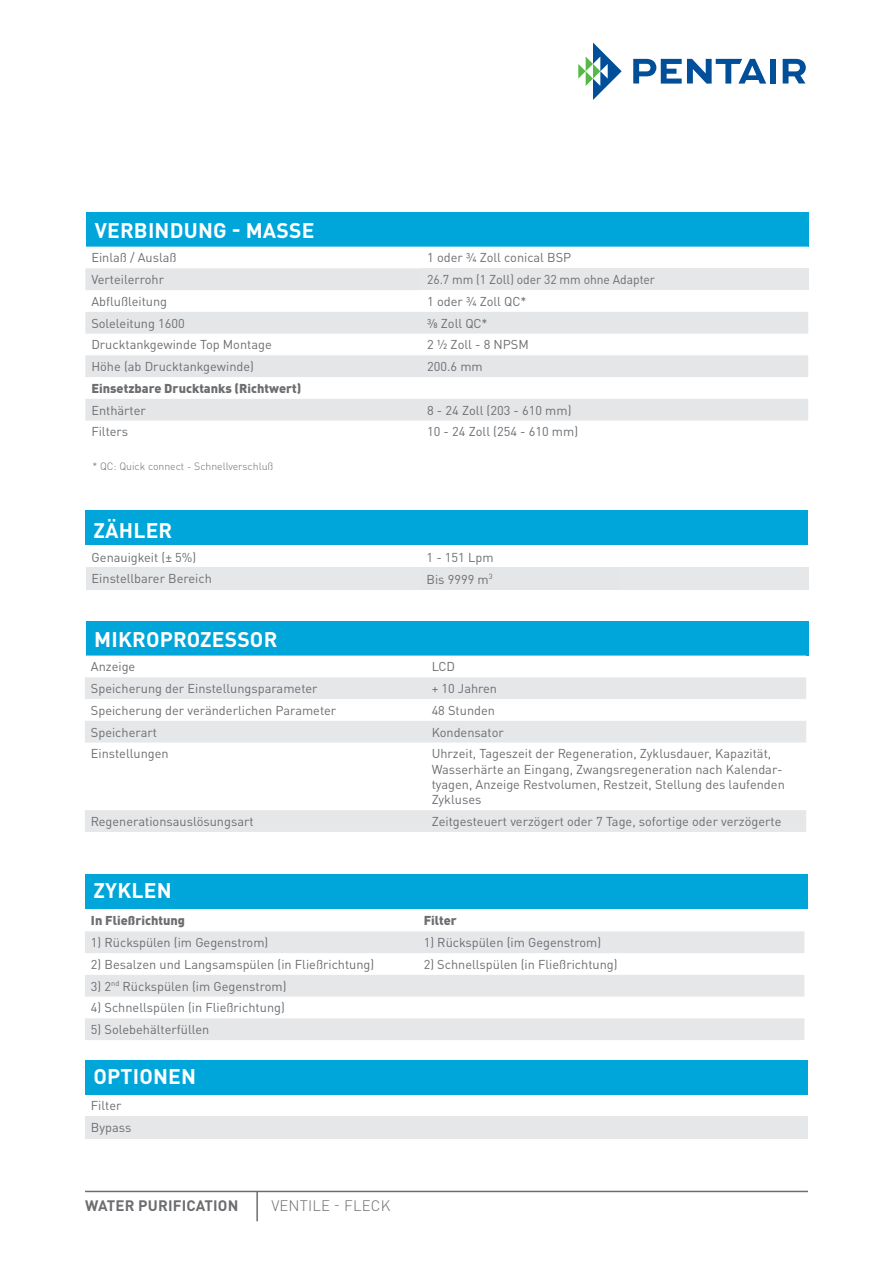
<style>
.page{position:relative;width:893px;height:1263px;background:#fff}
.page>*{position:absolute;margin:0;border:0;box-sizing:border-box;transform-origin:0 0}
.t1{font:700 21px "DIN Pro";letter-spacing:.01em;color:#fff}
.t2{font:700 15px "DIN Pro";letter-spacing:.01em;color:#6c6d70}
.t3{font:300 15px "DIN Pro";letter-spacing:.01em;color:#6c6d70}
.t4{font:12.75px/15.3px "DIN Pro";color:#6c6d70}
.t5{font:900 12.75px "DIN Pro";color:#6c6d70}
.t6{font:12.75px "DIN Pro";color:#6c6d70;scale:.95 1}
.t7{font:300 10.5px "DIN Pro";color:#6c6d70}
</style>
<div class="page">
<svg style="left:578px;top:43px;width:44px;height:57px"></svg>
<svg style="left:633px;top:59px;width:133px;height:25px"></svg>
<div style="left:770px;top:59px;width:6px;height:25px;background:#014e99"></div>
<svg style="left:783px;top:59px;width:23px;height:25px"></svg>
<hr style="left:85px;top:1191px;width:723px;height:1px;background:#6c6d70">
<hr style="left:256px;top:1191px;width:2px;height:30px;background:#6c6d70">
<div style="left:86px;top:213px;width:723px;height:34px;background:#00a5da"></div>
<svg style="left:85px;top:268px;width:723px;height:153px;fill:#e5e6e8"></svg>
<div style="left:421px;top:268px;width:387px;height:22px;background:#e6e7e9"></div>
<div style="left:85px;top:511px;width:723px;height:34px;background:#00a5da"></div>
<div style="left:86px;top:568px;width:334px;height:22px;background:#e6e7e9"></div>
<div style="left:420px;top:568px;width:200px;height:22px;background:#e5e6e8"></div>
<div style="left:620px;top:568px;width:188px;height:22px;background:#e6e7e9"></div>
<div style="left:85px;top:874px;width:723px;height:34px;background:#00a5da"></div>
<svg style="left:85px;top:931px;width:719px;height:109px;fill:#e6e7e9"></svg>
<div style="left:85px;top:1060px;width:723px;height:34px;background:#00a5da"></div>
<div style="left:85px;top:1116px;width:336px;height:23px;background:#e6e7e9"></div>
<div style="left:421px;top:1116px;width:387px;height:23px;background:#e6e7e9"></div>
<div style="left:86px;top:621px;width:722px;height:35px;background:#00a5da"></div>
<svg style="left:85px;top:677px;width:721px;height:155px"></svg>
<h1 class="t1" style="left:95px;top:213px;width:221px">VERBINDUNG - MASSE</h1>
<p class="t4" style="left:91px;top:249px;width:87px">Einlaß / Auslaß</p>
<p class="t4" style="left:427px;top:249px;width:145px">1 oder ¾ Zoll conical BSP</p>
<p class="t4" style="left:91px;top:271px;width:74px">Verteilerrohr</p>
<p class="t6" style="left:427px;top:269px;width:241px">26.7 mm (1 Zoll) oder 32 mm ohne Adapter</p>
<p class="t4" style="left:91px;top:292px;width:77px">Abflußleitung</p>
<p class="t4" style="left:427px;top:292px;width:101px">1 oder ¾ Zoll QC*</p>
<p class="t4" style="left:91px;top:314px;width:95px">Soleleitung 1600</p>
<p class="t4" style="left:427px;top:314px;width:62px">⅜ Zoll QC*</p>
<p class="t4" style="left:91px;top:336px;width:182px">Drucktankgewinde Top Montage</p>
<p class="t4" style="left:427px;top:336px;width:103px">2 ½ Zoll - 8 NPSM</p>
<p class="t4" style="left:91px;top:358px;width:164px">Höhe (ab Drucktankgewinde)</p>
<p class="t4" style="left:427px;top:358px;width:57px">200.6 mm</p>
<p class="t5" style="left:91px;top:377px;width:212px">Einsetzbare Drucktanks (Richtwert)</p>
<p class="t4" style="left:91px;top:401px;width:56px">Enthärter</p>
<p class="t4" style="left:427px;top:401px;width:146px">8 - 24 Zoll (203 - 610 mm)</p>
<p class="t4" style="left:91px;top:423px;width:38px">Filters</p>
<p class="t4" style="left:427px;top:423px;width:152px">10 - 24 Zoll (254 - 610 mm)</p>
<p class="t7" style="left:93px;top:458px;width:182px">* QC: Quick connect - Schnellverschluß</p>
<h1 class="t1" style="left:93px;top:513px;width:80px">ZÄHLER</h1>
<p class="t4" style="left:92px;top:548px;width:106px">Genauigkeit (± 5%)</p>
<p class="t4" style="left:426px;top:548px;width:69px">1 - 151 Lpm</p>
<p class="t4" style="left:92px;top:570px;width:122px">Einstellbarer Bereich</p>
<p class="t4" style="left:426px;top:570px;width:68px">Bis 9999 m<sup>3</sup></p>
<h1 class="t1" style="left:94px;top:621px;width:185px">MIKROPROZESSOR</h1>
<p class="t4" style="left:91px;top:658px;width:46px">Anzeige</p>
<p class="t4" style="left:432px;top:658px;width:25px">LCD</p>
<p class="t4" style="left:91px;top:679px;width:228px">Speicherung der Einstellungsparameter</p>
<p class="t4" style="left:432px;top:679px;width:67px">+ 10 Jahren</p>
<p class="t4" style="left:91px;top:701px;width:247px">Speicherung der veränderlichen Parameter</p>
<p class="t4" style="left:432px;top:701px;width:65px">48 Stunden</p>
<p class="t4" style="left:91px;top:723px;width:68px">Speicherart</p>
<p class="t4" style="left:432px;top:723px;width:74px">Kondensator</p>
<p class="t4" style="left:91px;top:745px;width:79px">Einstellungen</p>
<p class="t4" style="left:432px;top:745px;width:355px">Uhrzeit, Tageszeit der Regeneration, Zyklusdauer, Kapazität, Wasserhärte an Eingang, Zwangsregeneration nach Kalendar&shy;tyagen, Anzeige Restvolumen, Restzeit, Stellung des laufenden Zykluses</p>
<p class="t4" style="left:91px;top:812px;width:164px">Regenerationsauslösungsart</p>
<p class="t4" style="left:432px;top:812px;width:351px">Zeitgesteuert verzögert oder 7 Tage, sofortige oder verzögerte</p>
<h1 class="t1" style="left:94px;top:873px;width:80px">ZYKLEN</h1>
<p class="t5" style="left:91px;top:910px;width:96px">In Fließrichtung</p>
<p class="t5" style="left:424px;top:910px;width:35px">Filter</p>
<p class="t4" style="left:91px;top:933px;width:179px">1) Rückspülen (im Gegenstrom)</p>
<p class="t4" style="left:424px;top:933px;width:179px">1) Rückspülen (im Gegenstrom)</p>
<p class="t4" style="left:91px;top:955px;width:285px">2) Besalzen und Langsamspülen (in Fließrichtung)</p>
<p class="t4" style="left:424px;top:955px;width:195px">2) Schnellspülen (in Fließrichtung)</p>
<p class="t4" style="left:91px;top:977px;width:197px">3) 2<sup>nd</sup> Rückspülen (im Gegenstrom)</p>
<p class="t4" style="left:91px;top:999px;width:195px">4) Schnellspülen (in Fließrichtung)</p>
<p class="t4" style="left:91px;top:1020px;width:120px">5) Solebehälterfüllen</p>
<h1 class="t1" style="left:94px;top:1059px;width:104px">OPTIONEN</h1>
<p class="t4" style="left:91px;top:1093px;width:42px;line-height:22px">Filter<br>Bypass</p>
<p class="t2" style="left:85px;top:1193px;width:155px">WATER PURIFICATION</p>
<p class="t3" style="left:271px;top:1194px;width:121px">VENTILE - FLECK</p>
</div>
